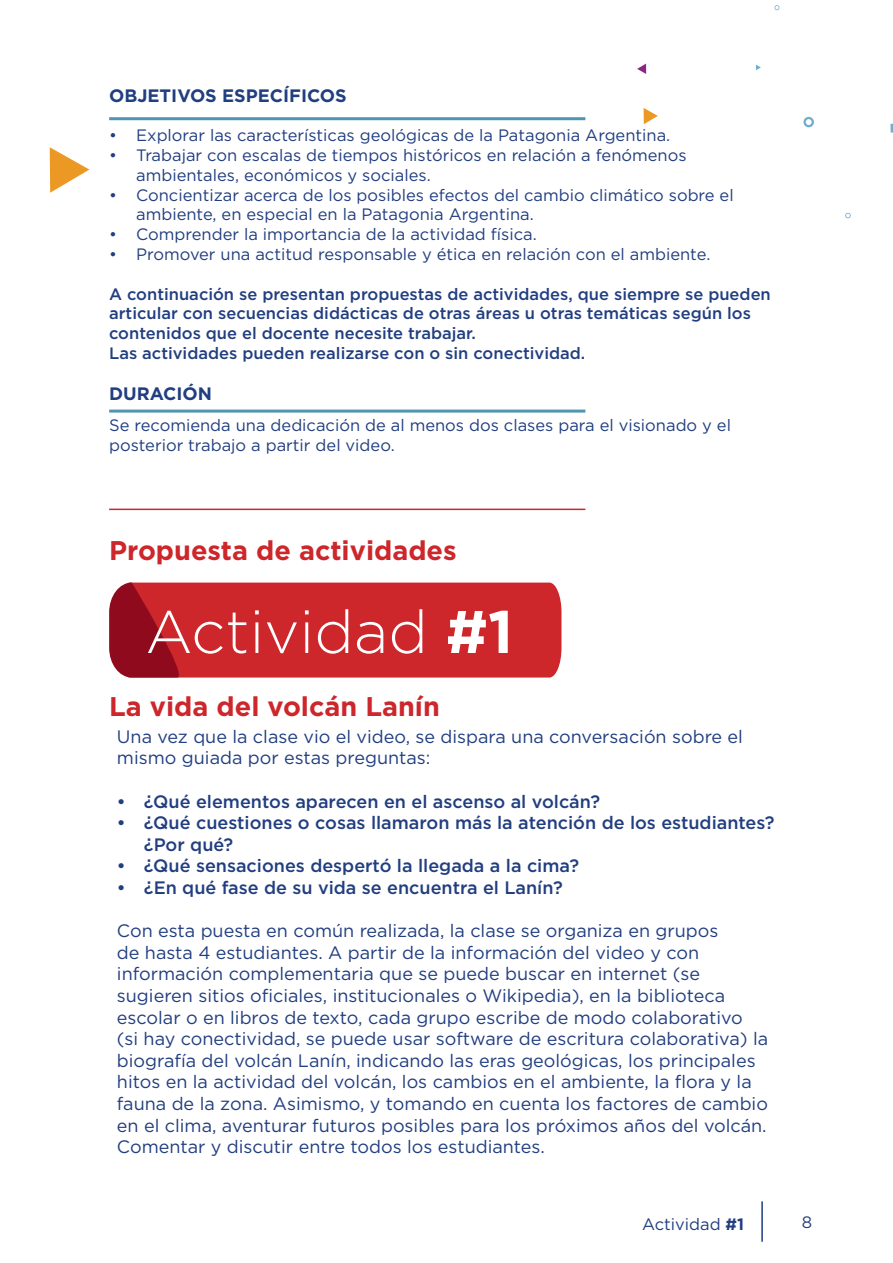
<style>
.page{position:relative;width:893px;height:1263px;background:#fff}
.page>*{position:absolute;margin:0;border:0;box-sizing:border-box;transform-origin:0 0}
.t1{font:300 60px "Gotham";color:#fff}
.t2{font:700 27px "Gotham";color:#cd262b}
.t3{font:18px/21.6px "Gotham";color:#213e80}
.t4{font:500 18px/21.6px "Gotham";color:#213e80}
.t5{font:700 18px "Gotham";color:#213e80}
.t6{font:16.5px/19.8px "Gotham";color:#213e80}
.t7{font:500 16.5px/19.8px "Gotham";color:#213e80}
.s1{font-weight:700}
</style>
<div class="page">
<svg style="left:50px;top:147px;width:39px;height:46px"></svg>
<svg style="left:109px;top:583px;width:452px;height:94px;background:#c7252b"></svg>
<svg style="left:845px;top:213px;width:6px;height:5px"></svg>
<svg style="left:890px;top:124px;width:3px;height:9px"></svg>
<svg style="left:803px;top:117px;width:11px;height:10px"></svg>
<svg style="left:756px;top:65px;width:5px;height:5px"></svg>
<svg style="left:774px;top:5px;width:5px;height:5px"></svg>
<svg style="left:644px;top:108px;width:14px;height:16px"></svg>
<svg style="left:637px;top:64px;width:9px;height:10px"></svg>
<hr style="left:109px;top:509px;width:476px;height:1px;background:#cd262b">
<hr style="left:109px;top:117px;width:476px;height:3px;background:#5095af">
<hr style="left:109px;top:410px;width:476px;height:3px;background:#5095af">
<hr style="left:761px;top:1201px;width:2px;height:41px;background:#213e80">
<p class="t5" style="left:109px;top:83px;width:239px">OBJETIVOS ESPECÍFICOS</p>
<p class="t6" style="left:109px;top:125px;width:563px">• Explorar las características geológicas de la Patagonia Argentina.</p>
<p class="t6" style="left:136px;top:145px;width:552px;text-indent:-27px">• Trabajar con escalas de tiempos históricos en relación a fenómenos ambientales, económicos y sociales.</p>
<p class="t6" style="left:136px;top:185px;width:599px;text-indent:-27px">• Concientizar acerca de los posibles efectos del cambio climático sobre el ambiente, en especial en la Patagonia Argentina.</p>
<p class="t6" style="left:109px;top:224px;width:429px">• Comprender la importancia de la actividad física.</p>
<p class="t6" style="left:109px;top:244px;width:603px">• Promover una actitud responsable y ética en relación con el ambiente.</p>
<p class="t7" style="left:109px;top:284px;width:663px">A continuación se presentan propuestas de actividades, que siempre se pueden articular con secuencias didácticas de otras áreas u otras temáticas según los contenidos que el docente necesite trabajar.<br>Las actividades pueden realizarse con o sin conectividad.</p>
<p class="t5" style="left:109px;top:382px;width:104px">DURACIÓN</p>
<p class="t6" style="left:109px;top:415px;width:623px">Se recomienda una dedicación de al menos dos clases para el visionado y el posterior trabajo a partir del video.</p>
<h2 class="t2" style="left:109px;top:533px;width:349px">Propuesta de actividades</h2>
<h1 class="t1" style="left:145px;top:594px;width:369px">Actividad <span class="s1">#1</span></h1>
<h2 class="t2" style="left:109px;top:689px;width:332px">La vida del volcán Lanín</h2>
<p class="t3" style="left:117px;top:725px;width:628px">Una vez que la clase vio el video, se dispara una conversación sobre el mismo guiada por estas preguntas:</p>
<p class="t4" style="left:117px;top:790px;width:485px">• ¿Qué elementos aparecen en el ascenso al volcán?</p>
<p class="t4" style="left:144px;top:812px;width:632px;text-indent:-27px">• ¿Qué cuestiones o cosas llamaron más la atención de los estudiantes? ¿Por qué?</p>
<p class="t4" style="left:117px;top:855px;width:464px">• ¿Qué sensaciones despertó la llegada a la cima?</p>
<p class="t4" style="left:117px;top:877px;width:447px">• ¿En qué fase de su vida se encuentra el Lanín?</p>
<p class="t3" style="left:117px;top:920px;width:653px">Con esta puesta en común realizada, la clase se organiza en grupos<br>de hasta 4 estudiantes. A partir de la información del video y con información complementaria que se puede buscar en internet (se sugieren sitios oficiales, institucionales o Wikipedia), en la biblioteca escolar o en libros de texto, cada grupo escribe de modo colaborativo (si hay conectividad, se puede usar software de escritura colaborativa) la biografía del volcán Lanín, indicando las eras geológicas, los principales hitos en la actividad del volcán, los cambios en el ambiente, la flora y la fauna de la zona. Asimismo, y tomando en cuenta los factores de cambio en el clima, aventurar futuros posibles para los próximos años del volcán.<br>Comentar y discutir entre todos los estudiantes.</p>
<p class="t6" style="left:642px;top:1214px;width:104px">Actividad <span class="s1">#1</span></p>
<p class="t6" style="left:802px;top:1212px;width:12px">8</p>
</div>
